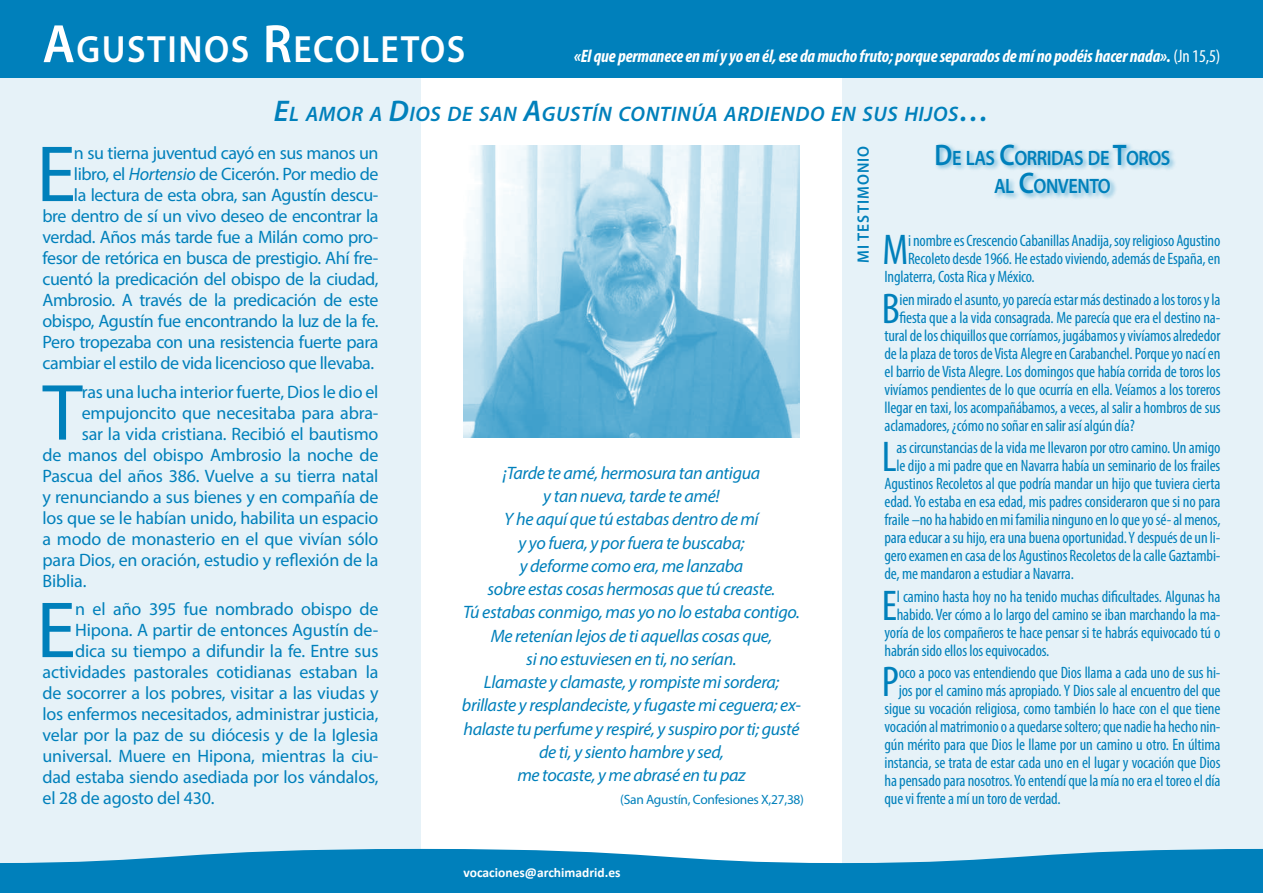
<style>
.page{position:relative;width:1263px;height:893px;background:#fff}
.page>*{position:absolute;margin:0;border:0;box-sizing:border-box;transform-origin:0 0}
.t1{font:80.25px "Myriad Pro";color:#0080bb}
.t2{font:condensed 43.2px "Myriad Pro";color:#0080bb}
.t3{font:600 38.1px "Myriad Pro";letter-spacing:.045em;color:#fff;scale:.94 1}
.t4{font:italic 600 21px "Myriad Pro";letter-spacing:.03em;color:#0080bb}
.t5{font:600 20.85px/28.5px "Myriad Pro";letter-spacing:-.03em;color:#0080bb;text-align:center;scale:.88 1}
.t6{font:18px/21px "Myriad Pro";letter-spacing:-.01em;color:#0080bb;text-align:right}
.t7{font:italic 18px/23.2px "Myriad Pro";letter-spacing:-.02em;color:#0080bb;text-align:center}
.t8{font:italic 700 condensed 18px "Myriad Pro";letter-spacing:-.01em;color:#fff}
.t9{font:condensed 16.5px "Myriad Pro";letter-spacing:-.01em;color:#0080bb}
.t10{font:600 16.5px "Myriad Pro";letter-spacing:.07em;color:#0080bb;scale:.94 1}
.t11{font:13.5px "Myriad Pro";letter-spacing:-.02em;color:#0080bb}
.t12{font:700 13.5px "Calibri";color:#fff}
.s1{font-size:54.45px}
.s2{font-weight:400;font-style:normal}
.s3{font-size:30px}
.s4{font-style:italic}
.s5{font-size:29.85px}
</style>
<div class="page">
<div style="left:0;top:78px;width:1263px;height:798px;background:#e6f2f8"></div>
<div style="left:421px;top:66px;width:421px;height:799px;background:#fff"></div>
<div style="left:0;top:0;width:1263px;height:78px;background:#0080bb"></div>
<svg style="left:0;top:849px;width:1263px;height:44px;background:#2291c4"></svg>
<img style="left:463px;top:146px;width:336px;height:292px">
<div style="left:935px;top:142px;width:241px;height:58px;background:#0080bb;opacity:.5"></div>
<h3 class="t3" style="left:43px;top:25px;width:451px"><span class="s1">A</span>GUSTINOS <span class="s1">R</span>ECOLETOS</h3>
<p class="t8" style="left:574px;top:45px;width:648px">«El que permanece en mí y yo en él, ese da mucho fruto; porque separados de mí no podéis hacer nada». <span class="s2">(Jn 15,5)</span></p>
<p class="t4" style="left:274px;top:101px;width:717px"><span class="s3">E</span>L AMOR A <span class="s3">D</span>IOS DE SAN <span class="s3">A</span>GUSTÍN CONTINÚA ARDIENDO EN SUS HIJOS<span class="s3">…</span></p>
<p class="t6" style="left:43px;top:142px;width:337px">n su tierna juventud cayó en sus manos un libro, el <span class="s4">Hortensio</span> de Cicerón. Por medio de<br>la lectura de esta obra, san Agustín descu-<br>bre dentro de sí un vivo deseo de encontrar la verdad. Años más tarde fue a Milán como pro&shy;fesor de retórica en busca de prestigio. Ahí fre&shy;cuentó la predicación del obispo de la ciudad, Ambrosio. A través de la predicación de este obispo, Agustín fue encontrando la luz de la fe.<br>Pero tropezaba con una resistencia fuerte para cambiar el estilo de vida licencioso que llevaba.</p>
<h1 class="t1" style="left:43px;top:363px;width:41px">T</h1>
<p class="t6" style="left:82px;top:381px;width:298px">ras una lucha interior fuerte, Dios le dio el</p>
<h1 class="t1" style="left:36px;top:125px;width:41px">E</h1>
<p class="t6" style="left:82px;top:402px;width:298px">empujoncito que necesitaba para abra-</p>
<p class="t6" style="left:82px;top:423px;width:298px">sar la vida cristiana. Recibió el bautismo</p>
<p class="t6" style="left:43px;top:444px;width:337px">de manos del obispo Ambrosio la noche de</p>
<p class="t6" style="left:43px;top:465px;width:337px">Pascua del años 386. Vuelve a su tierra natal</p>
<p class="t6" style="left:43px;top:486px;width:337px">y renunciando a sus bienes y en compañía de</p>
<p class="t6" style="left:43px;top:507px;width:337px">los que se le habían unido, habilita un espacio</p>
<p class="t6" style="left:43px;top:528px;width:337px">a modo de monasterio en el que vivían sólo</p>
<p class="t6" style="left:43px;top:549px;width:337px">para Dios, en oración, estudio y reflexión de la</p>
<p class="t6" style="left:43px;top:570px;width:45px">Biblia.</p>
<h1 class="t1" style="left:36px;top:581px;width:41px">E</h1>
<p class="t6" style="left:75px;top:598px;width:305px">n el año 395 fue nombrado obispo de</p>
<p class="t6" style="left:75px;top:619px;width:305px">Hipona. A partir de entonces Agustín de-</p>
<p class="t6" style="left:75px;top:640px;width:305px">dica su tiempo a difundir la fe. Entre sus</p>
<p class="t6" style="left:43px;top:661px;width:337px">actividades pastorales cotidianas estaban la</p>
<p class="t6" style="left:43px;top:682px;width:337px">de socorrer a los pobres, visitar a las viudas y</p>
<p class="t6" style="left:43px;top:703px;width:337px">los enfermos necesitados, administrar justicia,</p>
<p class="t6" style="left:43px;top:724px;width:337px">velar por la paz de su diócesis y de la Iglesia</p>
<p class="t6" style="left:43px;top:745px;width:337px">universal. Muere en Hipona, mientras la ciu-</p>
<p class="t6" style="left:43px;top:766px;width:337px">dad estaba siendo asediada por los vándalos,</p>
<p class="t6" style="left:43px;top:787px;width:174px">el 28 de agosto del 430.</p>
<p class="t7" style="left:462px;top:461px;width:341px">¡Tarde te amé, hermosura tan antigua<br>y tan nueva, tarde te amé!<br>Y he aquí que tú estabas dentro de mí<br>y yo fuera, y por fuera te buscaba;<br>y deforme como era, me lanzaba<br>sobre estas cosas hermosas que tú creaste.<br>Tú estabas conmigo, mas yo no lo estaba contigo.<br>Me retenían lejos de ti aquellas cosas que,<br>si no estuviesen en ti, no serían.<br>Llamaste y clamaste, y rompiste mi sordera; brillaste y resplandeciste, y fugaste mi ceguera; ex&shy;halaste tu perfume y respiré, y suspiro por ti; gusté de ti, y siento hambre y sed,<br>me tocaste, y me abrasé en tu paz</p>
<p class="t11" style="left:620px;top:791px;width:186px">(San Agustín, Confesiones X,27,38)</p>
<p class="t12" style="left:463px;top:864px;width:159px">vocaciones@archimadrid.es</p>
<p class="t10" style="left:853px;top:263px;width:126px;rotate:-90deg">MI TESTIMONIO</p>
<p class="t5" style="left:934px;top:143px;width:269px"><span class="s5">D</span>E LAS <span class="s5">C</span>ORRIDAS DE <span class="s5">T</span>OROS<br>AL <span class="s5">C</span>ONVENTO</p>
<h2 class="t2" style="left:883px;top:224px;width:27px">M</h2>
<p class="t9" style="left:908px;top:231px;width:314px">i nombre es Crescencio Cabanillas Anadija, soy religioso Agustino</p>
<p class="t9" style="left:908px;top:249px;width:314px">Recoleto desde 1966. He estado viviendo, además de España, en</p>
<p class="t9" style="left:884px;top:267px;width:152px">Inglaterra, Costa Rica y México.</p>
<h2 class="t2" style="left:882px;top:282px;width:19px">B</h2>
<p class="t9" style="left:899px;top:289px;width:322px">ien mirado el asunto, yo parecía estar más destinado a los toros y la</p>
<p class="t9" style="left:899px;top:307px;width:322px">fiesta que a la vida consagrada. Me parecía que era el destino na-</p>
<p class="t9" style="left:884px;top:325px;width:337px">tural de los chiquillos que corríamos, jugábamos y vivíamos alrededor</p>
<p class="t9" style="left:884px;top:343px;width:337px">de la plaza de toros de Vista Alegre en Carabanchel. Porque yo nací en</p>
<p class="t9" style="left:884px;top:361px;width:337px">el barrio de Vista Alegre. Los domingos que había corrida de toros los</p>
<p class="t9" style="left:884px;top:379px;width:337px">vivíamos pendientes de lo que ocurría en ella. Veíamos a los toreros</p>
<p class="t9" style="left:884px;top:397px;width:337px">llegar en taxi, los acompañábamos, a veces, al salir a hombros de sus</p>
<p class="t9" style="left:884px;top:415px;width:252px">aclamadores, ¿cómo no soñar en salir así algún día?</p>
<h2 class="t2" style="left:882px;top:431px;width:16px">L</h2>
<p class="t9" style="left:896px;top:438px;width:326px">as circunstancias de la vida me llevaron por otro camino. Un amigo</p>
<p class="t9" style="left:896px;top:456px;width:326px">le dijo a mi padre que en Navarra había un seminario de los frailes</p>
<p class="t9" style="left:884px;top:474px;width:337px">Agustinos Recoletos al que podría mandar un hijo que tuviera cierta</p>
<p class="t9" style="left:884px;top:492px;width:337px">edad. Yo estaba en esa edad, mis padres consideraron que si no para</p>
<p class="t9" style="left:884px;top:510px;width:337px">fraile –no ha habido en mi familia ninguno en lo que yo sé- al menos,</p>
<p class="t9" style="left:884px;top:528px;width:337px">para educar a su hijo, era una buena oportunidad. Y después de un li-</p>
<p class="t9" style="left:884px;top:546px;width:337px">gero examen en casa de los Agustinos Recoletos de la calle Gaztambi-</p>
<p class="t9" style="left:884px;top:564px;width:191px">de, me mandaron a estudiar a Navarra.</p>
<h2 class="t2" style="left:882px;top:579px;width:17px">E</h2>
<p class="t9" style="left:897px;top:586px;width:325px">l camino hasta hoy no ha tenido muchas dificultades. Algunas ha</p>
<p class="t9" style="left:897px;top:604px;width:325px">habido. Ver cómo a lo largo del camino se iban marchando la ma-</p>
<p class="t9" style="left:884px;top:622px;width:337px">yoría de los compañeros te hace pensar si te habrás equivocado tú o</p>
<p class="t9" style="left:884px;top:640px;width:166px">habrán sido ellos los equivocados.</p>
<h2 class="t2" style="left:882px;top:656px;width:19px">P</h2>
<p class="t9" style="left:899px;top:663px;width:323px">oco a poco vas entendiendo que Dios llama a cada uno de sus hi-</p>
<p class="t9" style="left:899px;top:681px;width:323px">jos por el camino más apropiado. Y Dios sale al encuentro del que</p>
<p class="t9" style="left:884px;top:699px;width:337px">sigue su vocación religiosa, como también lo hace con el que tiene</p>
<p class="t9" style="left:884px;top:717px;width:337px">vocación al matrimonio o a quedarse soltero; que nadie ha hecho nin-</p>
<p class="t9" style="left:884px;top:735px;width:337px">gún mérito para que Dios le llame por un camino u otro. En última</p>
<p class="t9" style="left:884px;top:753px;width:337px">instancia, se trata de estar cada uno en el lugar y vocación que Dios</p>
<p class="t9" style="left:884px;top:771px;width:337px">ha pensado para nosotros. Yo entendí que la mía no era el toreo el día</p>
<p class="t9" style="left:884px;top:789px;width:178px">que vi frente a mí un toro de verdad.</p>
</div>
